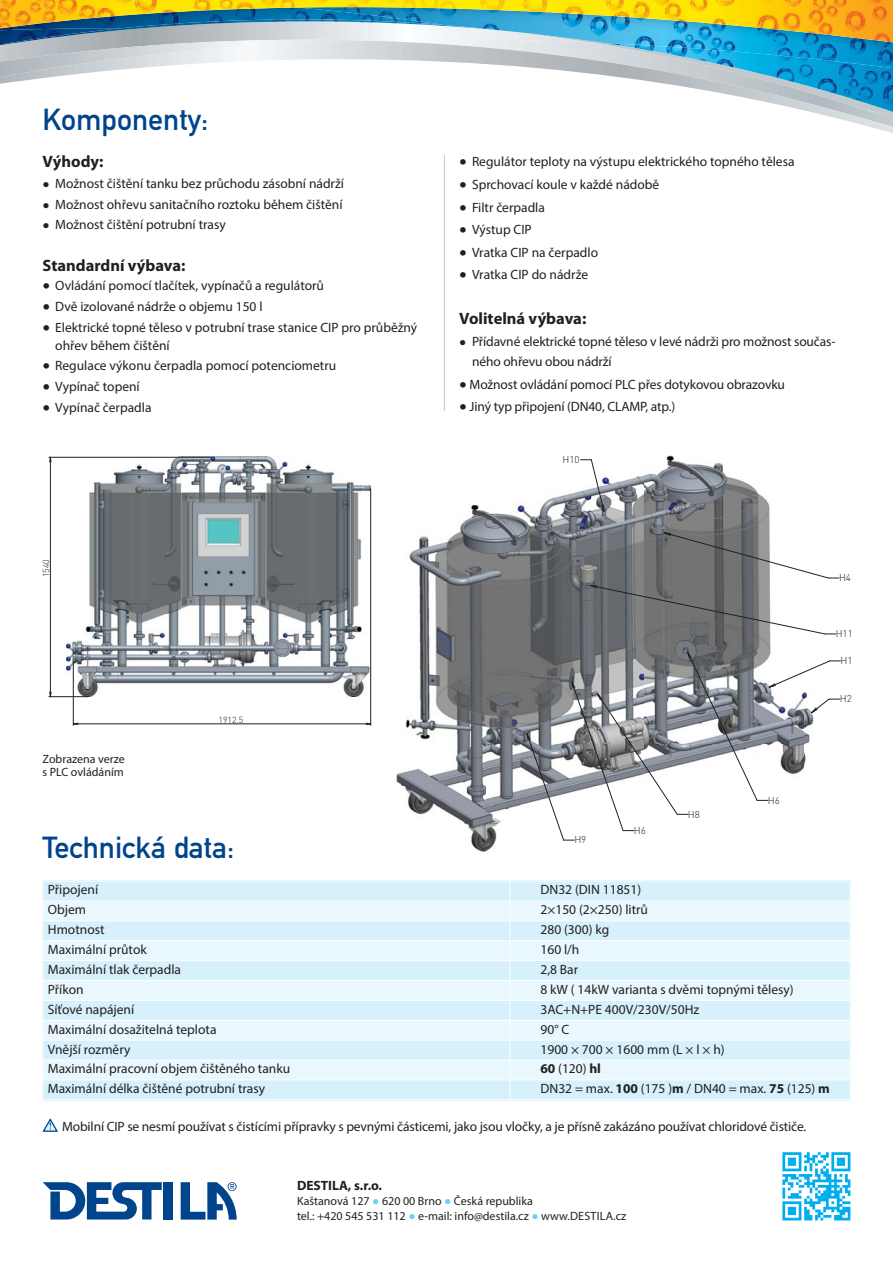
<style>
.page{position:relative;width:893px;height:1263px;background:#fff}
.page>*{position:absolute;margin:0;border:0;box-sizing:border-box;transform-origin:0 0}
.t1{font:700 30px "DIN Alternate";color:#00448c}
.t2{font:700 16.5px "Myriad Pro";color:#231f20}
.t3{font:13.5px/20px "Myriad Pro";color:#231f20}
.t4{font:700 13.5px "Myriad Pro";color:#231f20}
.t5{font:12px/15px "Myriad Pro";color:#231f20}
.t6{font:300 9.9px "DIN";color:#231f20}
.t7{font:300 8.85px "DIN";color:#231f20}
.s1{font-family:"Arial";font-size:12px}
.s2{font-family:"Lucida Grande"}
.s3{font-weight:700}
.s4{font-family:"Arial";color:#6dcff6}
</style>
<div class="page">
<img style="left:0;top:63px;width:893px;height:70px">
<img style="left:0;top:47px;width:364px;height:32px">
<img style="left:604px;top:69px;width:289px;height:47px">
<img style="left:266px;top:9px;width:32px;height:10px">
<img style="left:550px;top:19px;width:343px;height:50px">
<img style="left:298px;top:9px;width:253px;height:30px">
<img style="left:0;top:19px;width:500px;height:28px">
<img style="left:636px;top:0;width:257px;height:44px">
<img style="left:420px;top:0;width:216px;height:19px">
<img style="left:0;top:0;width:420px;height:9px">
<img style="left:0;top:8px;width:266px;height:22px">
<hr style="left:444px;top:155px;width:1px;height:256px;background:#c6c8ca">
<div style="left:164px;top:1182px;width:9px;height:38px;background:#00448c"></div>
<svg style="left:43px;top:1182px;width:119px;height:37px"></svg>
<svg style="left:181px;top:1182px;width:56px;height:37px"></svg>
<svg style="left:782px;top:1152px;width:68px;height:68px"></svg>
<div style="left:43px;top:881px;width:467px;height:20px;background:#d6f0fc"></div>
<div style="left:510px;top:881px;width:340px;height:20px;background:#d6f0fc"></div>
<div style="left:43px;top:901px;width:467px;height:20px;background:#e9f7fe"></div>
<div style="left:510px;top:901px;width:340px;height:20px;background:#e9f7fe"></div>
<div style="left:43px;top:921px;width:467px;height:20px;background:#d6f0fc"></div>
<div style="left:510px;top:921px;width:340px;height:20px;background:#d6f0fc"></div>
<div style="left:43px;top:941px;width:467px;height:20px;background:#e9f7fe"></div>
<div style="left:510px;top:941px;width:340px;height:20px;background:#e9f7fe"></div>
<div style="left:43px;top:961px;width:467px;height:19px;background:#d6f0fc"></div>
<div style="left:510px;top:961px;width:340px;height:19px;background:#d6f0fc"></div>
<div style="left:43px;top:980px;width:467px;height:20px;background:#e9f7fe"></div>
<div style="left:510px;top:980px;width:340px;height:20px;background:#e9f7fe"></div>
<div style="left:43px;top:1000px;width:467px;height:20px;background:#d6f0fc"></div>
<div style="left:510px;top:1000px;width:340px;height:20px;background:#d6f0fc"></div>
<div style="left:43px;top:1020px;width:467px;height:20px;background:#e9f7fe"></div>
<div style="left:510px;top:1020px;width:340px;height:20px;background:#e9f7fe"></div>
<div style="left:43px;top:1040px;width:467px;height:20px;background:#d6f0fc"></div>
<div style="left:510px;top:1040px;width:340px;height:20px;background:#d6f0fc"></div>
<div style="left:43px;top:1060px;width:467px;height:20px;background:#e9f7fe"></div>
<div style="left:510px;top:1060px;width:340px;height:20px;background:#e9f7fe"></div>
<div style="left:43px;top:1080px;width:467px;height:20px;background:#d6f0fc"></div>
<div style="left:510px;top:1080px;width:340px;height:20px;background:#d6f0fc"></div>
<hr style="left:43px;top:881px;width:1px;height:219px;background:#fff">
<hr style="left:510px;top:881px;width:1px;height:219px;background:#fff">
<hr style="left:43px;top:881px;width:807px;height:1px;background:#fff">
<hr style="left:43px;top:900px;width:807px;height:1px;background:#fff">
<hr style="left:43px;top:920px;width:807px;height:1px;background:#fff">
<hr style="left:43px;top:940px;width:807px;height:1px;background:#fff">
<hr style="left:43px;top:960px;width:807px;height:1px;background:#fff">
<hr style="left:43px;top:980px;width:807px;height:1px;background:#fff">
<hr style="left:43px;top:1000px;width:807px;height:1px;background:#fff">
<hr style="left:43px;top:1020px;width:807px;height:1px;background:#fff">
<hr style="left:43px;top:1040px;width:807px;height:1px;background:#fff">
<hr style="left:43px;top:1060px;width:807px;height:1px;background:#fff">
<hr style="left:43px;top:1079px;width:807px;height:1px;background:#fff">
<hr style="left:43px;top:1099px;width:807px;height:1px;background:#fff">
<svg style="left:42px;top:1118px;width:16px;height:14px"></svg>
<img style="left:396px;top:455px;width:445px;height:397px">
<svg style="left:588px;top:585px;width:248px;height:50px"></svg>
<svg style="left:662px;top:532px;width:177px;height:47px"></svg>
<svg style="left:580px;top:459px;width:25px;height:55px"></svg>
<svg style="left:526px;top:650px;width:314px;height:191px"></svg>
<img style="left:67px;top:457px;width:304px;height:240px">
<hr style="left:50px;top:457px;width:1px;height:240px;background:#231f20">
<hr style="left:73px;top:663px;width:1px;height:62px;background:#231f20">
<hr style="left:73px;top:724px;width:298px;height:1px;background:#231f20">
<hr style="left:49px;top:696px;width:39px;height:1px;background:#231f20">
<hr style="left:49px;top:457px;width:161px;height:1px;background:#231f20">
<hr style="left:370px;top:489px;width:1px;height:236px;background:#231f20">
<h1 class="t1" style="left:43px;top:102px;width:167px">Komponenty:</h1>
<p class="t2" style="left:43px;top:152px;width:62px">Výhody:</p>
<p class="t3" style="left:43px;top:175px;width:303px"><span class="s1">●</span> Možnost čištění tanku bez průchodu zásobní nádrží</p>
<p class="t3" style="left:43px;top:195px;width:302px"><span class="s1">●</span> Možnost ohřevu sanitačního roztoku během čištění</p>
<p class="t3" style="left:43px;top:216px;width:185px"><span class="s1">●</span> Možnost čištění potrubní trasy</p>
<p class="t2" style="left:43px;top:256px;width:145px">Standardní výbava:</p>
<p class="t3" style="left:43px;top:277px;width:283px"><span class="s2">●</span> Ovládání pomocí tlačítek, vypínačů a regulátorů</p>
<p class="t3" style="left:43px;top:297px;width:222px"><span class="s2">●</span> Dvě izolované nádrže o objemu 150 l</p>
<p class="t3" style="left:55px;top:319px;width:363px;line-height:18.1px;text-indent:-13px"><span class="s2">●</span> Elektrické topné těleso v potrubní trase stanice CIP pro průběžný ohřev během čištění</p>
<p class="t3" style="left:43px;top:357px;width:295px"><span class="s2">●</span> Regulace výkonu čerpadla pomocí potenciometru</p>
<p class="t3" style="left:43px;top:378px;width:99px"><span class="s2">●</span> Vypínač topení</p>
<p class="t3" style="left:43px;top:399px;width:111px"><span class="s2">●</span> Vypínač čerpadla</p>
<p class="t7" style="left:41px;top:577px;width:20px;rotate:-90deg">1540</p>
<p class="t5" style="left:43px;top:753px;width:84px;line-height:13.5px">Zobrazena verze s PLC ovládáním</p>
<p class="t7" style="left:219px;top:714px;width:26px">1912.5</p>
<h1 class="t1" style="left:43px;top:830px;width:193px">Technická data:</h1>
<p class="t3" style="left:459px;top:152px;width:337px"><span class="s2">●</span> Regulátor teploty na výstupu elektrického topného tělesa</p>
<p class="t3" style="left:459px;top:176px;width:202px"><span class="s2">●</span> Sprchovací koule v každé nádobě</p>
<p class="t3" style="left:459px;top:199px;width:87px"><span class="s2">●</span> Filtr čerpadla</p>
<p class="t3" style="left:459px;top:221px;width:74px"><span class="s2">●</span> Výstup CIP</p>
<p class="t3" style="left:459px;top:243px;width:140px"><span class="s2">●</span> Vratka CIP na čerpadlo</p>
<p class="t3" style="left:459px;top:266px;width:130px"><span class="s2">●</span> Vratka CIP do nádrže</p>
<p class="t2" style="left:459px;top:309px;width:129px">Volitelná výbava:</p>
<p class="t3" style="left:472px;top:333px;width:365px;text-indent:-13px"><span class="s1">●</span> Přídavné elektrické topné těleso v levé nádrži pro možnost součas&shy;ného ohřevu obou nádrží</p>
<p class="t3" style="left:459px;top:375px;width:327px"><span class="s2">●</span> Možnost ovládání pomocí PLC přes dotykovou obrazovku</p>
<p class="t3" style="left:459px;top:398px;width:217px"><span class="s2">●</span> Jiný typ připojení (DN40, CLAMP, atp.)</p>
<p class="t6" style="left:562px;top:453px;width:19px">H10</p>
<p class="t6" style="left:574px;top:834px;width:13px">H9</p>
<p class="t6" style="left:634px;top:824px;width:13px">H6</p>
<p class="t6" style="left:688px;top:808px;width:13px">H8</p>
<p class="t6" style="left:768px;top:794px;width:13px">H6</p>
<p class="t6" style="left:839px;top:572px;width:13px">H4</p>
<p class="t6" style="left:836px;top:627px;width:19px">H11</p>
<p class="t6" style="left:840px;top:654px;width:13px">H1</p>
<p class="t6" style="left:840px;top:693px;width:13px">H2</p>
<p class="t3" style="left:48px;top:881px;width:52px">Připojení</p>
<p class="t3" style="left:540px;top:881px;width:102px">DN32 (DIN 11851)</p>
<p class="t3" style="left:48px;top:901px;width:40px">Objem</p>
<p class="t3" style="left:540px;top:901px;width:109px">2×150 (2×250) litrů</p>
<p class="t3" style="left:48px;top:921px;width:58px">Hmotnost</p>
<p class="t3" style="left:540px;top:921px;width:70px">280 (300) kg</p>
<p class="t3" style="left:48px;top:941px;width:100px">Maximální průtok</p>
<p class="t3" style="left:540px;top:941px;width:40px">160 l/h</p>
<p class="t3" style="left:48px;top:960px;width:135px">Maximální tlak čerpadla</p>
<p class="t3" style="left:540px;top:960px;width:39px">2,8 Bar</p>
<p class="t3" style="left:48px;top:980px;width:37px">Příkon</p>
<p class="t3" style="left:540px;top:980px;width:255px">8 kW ( 14kW varianta s dvěmi topnými tělesy)</p>
<p class="t3" style="left:48px;top:1000px;width:88px">Síťové napájení</p>
<p class="t3" style="left:540px;top:1000px;width:160px">3AC+N+PE 400V/230V/50Hz</p>
<p class="t3" style="left:48px;top:1020px;width:170px">Maximální dosažitelná teplota</p>
<p class="t3" style="left:540px;top:1020px;width:30px">90° C</p>
<p class="t3" style="left:48px;top:1040px;width:84px">Vnější rozměry</p>
<p class="t3" style="left:540px;top:1040px;width:186px">1900 × 700 × 1600 mm (L × l × h)</p>
<p class="t3" style="left:48px;top:1060px;width:244px">Maximální pracovní objem čištěného tanku</p>
<p class="t3" style="left:540px;top:1059px;width:62px"><span class="s3">60</span> (120) <span class="s3">hl</span></p>
<p class="t3" style="left:48px;top:1080px;width:219px">Maximální délka čištěné potrubní trasy</p>
<p class="t3" style="left:540px;top:1080px;width:291px">DN32 = max. <span class="s3">100</span> (175 )<span class="s3">m</span> / DN40 = max. <span class="s3">75</span> (125) <span class="s3">m</span></p>
<p class="t3" style="left:62px;top:1118px;width:746px">Mobilní CIP se nesmí používat s čistícími přípravky s pevnými částicemi, jako jsou vločky, a je přísně zakázáno používat chloridové čističe.</p>
<p class="t4" style="left:297px;top:1177px;width:87px">DESTILA, s.r.o.</p>
<p class="t5" style="left:297px;top:1195px;width:331px">Kaštanová 127 <span class="s4">●</span> 620 00 Brno <span class="s4">●</span> Česká republika<br>tel.: +420 545 531 112 <span class="s4">●</span> e-mail: info@destila.cz <span class="s4">●</span> www.DESTILA.cz</p>
</div>
